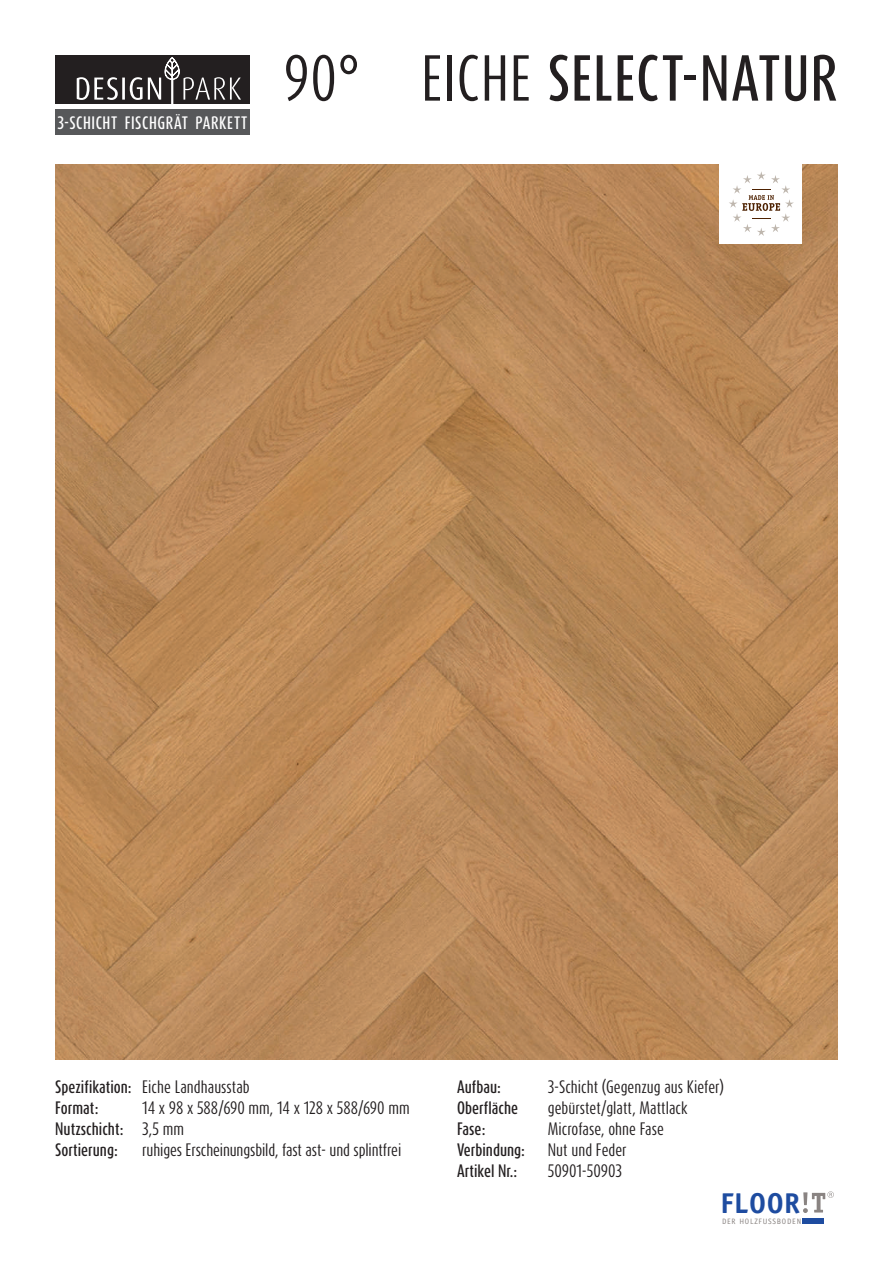
<style>
.page{position:relative;width:893px;height:1263px;background:#fff}
.page>*{position:absolute;margin:0;border:0;box-sizing:border-box;transform-origin:0 0}
.t1{font:500 54px "Dax Compact Pro";letter-spacing:.02em;color:#231f20}
.t2{font:54px "Dax Compact Pro";color:#231f20}
.t3{font:700 28.65px "Officina Sans Std";letter-spacing:.02em;color:#1e4ca0}
.t4{font:15px/21px "Dax Compact Pro";color:#231f20}
.t5{font:500 15px/21px "Dax Compact Pro";color:#231f20}
.t6{font:500 15px "Dax Compact Pro";letter-spacing:.04em;color:#fff}
.t7{font:7.8px "Officina Sans Std";letter-spacing:.1em;color:#8a8482}
.s1{font-weight:400}
.s2{font-weight:500}
</style>
<div class="page">
<div style="left:802px;top:1218px;width:22px;height:6px;background:#1e4ca0"></div>
<svg style="left:803px;top:1191px;width:31px;height:22px"></svg>
<div style="left:55px;top:55px;width:195px;height:49px;background:#231f20"></div>
<svg style="left:77px;top:57px;width:164px;height:47px"></svg>
<div style="left:55px;top:109px;width:194px;height:26px;background:#57585a"></div>
<img style="left:55px;top:165px;width:783px;height:894px">
<div style="left:719px;top:163px;width:82px;height:81px;background:#fff"></div>
<svg style="left:729px;top:171px;width:65px;height:65px"></svg>
<p class="t6" style="left:57px;top:112px;width:191px">3-SCHICHT FISCHGRÄT PARKETT</p>
<h1 class="t2" style="left:283px;top:43px;width:78px">90°</h1>
<h1 class="t1" style="left:421px;top:42px;width:418px"><span class="s1">EICHE</span> SELECT-NATUR</h1>
<p class="t5" style="left:55px;top:1076px;width:196px">Spezifikation: <span class="s1">Eiche Landhausstab<br></span>Format:</p>
<p class="t4" style="left:55px;top:1097px;width:356px;text-indent:87px">14 x 98 x 588/690 mm, 14 x 128 x 588/690 mm<br><span class="s2">Nutzschicht:</span> 3,5 mm<br><span class="s2">Sortierung:</span></p>
<p class="t4" style="left:142px;top:1139px;width:260px">ruhiges Erscheinungsbild, fast ast- und splintfrei</p>
<p class="t5" style="left:457px;top:1076px;width:45px">Aufbau:</p>
<p class="t4" style="left:548px;top:1076px;width:178px">3-Schicht (Gegenzug aus Kiefer)</p>
<p class="t5" style="left:457px;top:1097px;width:63px">Oberfläche</p>
<p class="t4" style="left:548px;top:1097px;width:141px">gebürstet/glatt, Mattlack</p>
<p class="t5" style="left:457px;top:1118px;width:30px">Fase:</p>
<p class="t4" style="left:548px;top:1118px;width:118px">Microfase, ohne Fase</p>
<p class="t5" style="left:457px;top:1139px;width:69px">Verbindung:</p>
<p class="t4" style="left:548px;top:1139px;width:80px">Nut und Feder</p>
<p class="t5" style="left:457px;top:1160px;width:62px">Artikel Nr.:</p>
<p class="t4" style="left:548px;top:1160px;width:76px">50901-50903</p>
<h2 class="t3" style="left:720px;top:1185px;width:81px">FLOOR</h2>
<p class="t7" style="left:722px;top:1216px;width:81px">DER HOLZFUSSBODEN</p>
</div>
